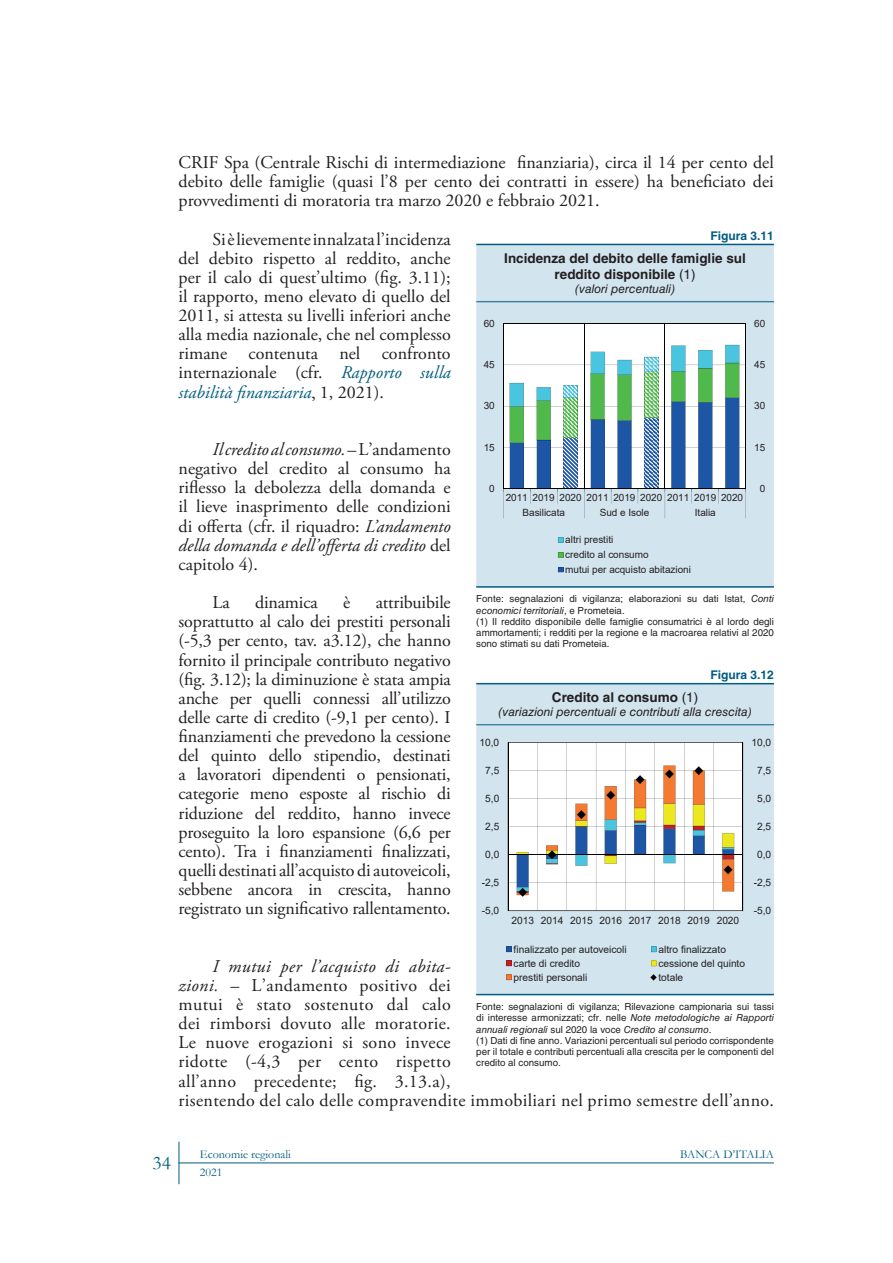
<style>
.page{position:relative;width:893px;height:1263px;background:#fff}
.page>*{position:absolute;margin:0;border:0;box-sizing:border-box;transform-origin:0 0}
.t1{font:19.5px "Garamond";color:#005c81}
.ER-TESTO_Paragrafo{font:18px/19.2px "Adobe Garamond Pro";color:#231f20;text-align:justify}
.ER-TESTO_Paragrafo_S{font:18px/19.2px "Adobe Garamond Pro";letter-spacing:.02em;color:#231f20;text-align:justify}
.ER-FIGURA_Titolo{font:700 13.5px "Helvetica LT Std";color:#231f20}
.ER-FIGURA_Sottotitol{font:italic 12px "Helvetica LT Std";color:#231f20}
.t2{font:12px "Garamond";color:#005c81}
.ER-FIGURA_Numero{font:700 12px "Helvetica LT Std";color:#005c81}
.t3{font:10.2px "Arial";color:#231f20}
.t4{font:9.9px/15px "Arial";color:#231f20}
.ER-FIGURA_Nota{font:9.75px/11.2px "Helvetica LT Std";color:#231f20;text-align:justify}
.s1{font-style:italic;color:#005c81}
.s2{font-family:"Garamond"}
.s3{font-style:italic}
.s4{font-weight:400}
</style>
<div class="page">
<hr style="left:179px;top:1162px;width:595px;height:1px;background:#005c81">
<hr style="left:179px;top:1142px;width:1px;height:42px;background:#005c81">
<div style="left:476px;top:684px;width:298px;height:310px;background:#d2e4ee"></div>
<hr style="left:476px;top:683px;width:298px;height:1px;background:#005c81">
<hr style="left:476px;top:724px;width:298px;height:1px;background:#005c81">
<hr style="left:476px;top:994px;width:298px;height:1px;background:#005c81">
<hr style="left:508px;top:911px;width:235px;height:1px;background:#000001">
<hr style="left:743px;top:743px;width:1px;height:168px;background:#000001">
<svg style="left:508px;top:742px;width:235px;height:169px"></svg>
<svg style="left:506px;top:947px;width:5px;height:5px"></svg>
<svg style="left:651px;top:947px;width:5px;height:5px"></svg>
<svg style="left:506px;top:961px;width:5px;height:5px"></svg>
<svg style="left:651px;top:961px;width:5px;height:5px"></svg>
<svg style="left:506px;top:975px;width:5px;height:5px"></svg>
<svg style="left:650px;top:974px;width:7px;height:6px"></svg>
<div style="left:476px;top:245px;width:298px;height:341px;background:#d2e4ee"></div>
<hr style="left:476px;top:244px;width:298px;height:1px;background:#005c81">
<hr style="left:476px;top:301px;width:298px;height:1px;background:#005c81">
<hr style="left:476px;top:586px;width:298px;height:2px;background:#005c81">
<svg style="left:503px;top:323px;width:244px;height:195px"></svg>
<hr style="left:584px;top:324px;width:1px;height:165px;background:#000001">
<hr style="left:665px;top:324px;width:1px;height:165px;background:#000001">
<svg style="left:558px;top:537px;width:5px;height:6px"></svg>
<svg style="left:558px;top:552px;width:5px;height:5px"></svg>
<svg style="left:558px;top:567px;width:5px;height:5px"></svg>
<p class="ER-TESTO_Paragrafo" style="left:179px;top:153px;width:597px">CRIF Spa (Centrale Rischi di intermediazione finanziaria), circa il 14 per cento del debito delle famiglie (quasi l’8 per cento dei contratti in essere) ha beneficiato dei provvedimenti di moratoria tra marzo 2020 e febbraio 2021.</p>
<p class="ER-TESTO_Paragrafo" style="left:179px;top:230px;width:274px;text-indent:34px">Si è lievemente innalzata l’incidenza del debito rispetto al reddito, anche per il calo di quest’ultimo (fig. 3.11); il rapporto, meno elevato di quello del 2011, si attesta su livelli inferiori anche alla media nazionale, che nel complesso rimane contenuta nel confronto internazionale (cfr. <span class="s1">Rapporto sulla stabilità finanziaria</span><span class="s2">,</span> 1, 2021).</p>
<p class="ER-TESTO_Paragrafo_S" style="left:179px;top:440px;width:274px;text-indent:34px"><span class="s3">Il credito al consumo.</span> – L’andamento negativo del credito al consumo ha riflesso la debolezza della domanda e il lieve inasprimento delle condizioni di offerta (cfr. il riquadro: <span class="s3">L’andamento della domanda e dell’offerta di credito</span> del capitolo 4).</p>
<p class="ER-TESTO_Paragrafo" style="left:213px;top:593px;width:19px">La</p>
<p class="ER-TESTO_Paragrafo" style="left:255px;top:593px;width:64px">dinamica</p>
<p class="ER-TESTO_Paragrafo" style="left:343px;top:593px;width:9px">è</p>
<h3 class="ER-FIGURA_Numero" style="left:710px;top:229px;width:65px">Figura 3.11</h3>
<h3 class="ER-FIGURA_Titolo" style="left:504px;top:250px;width:243px">Incidenza del debito delle famiglie sul</h3>
<h3 class="ER-FIGURA_Titolo" style="left:555px;top:266px;width:143px">reddito disponibile <span class="s4">(1)</span></h3>
<p class="ER-FIGURA_Sottotitol" style="left:575px;top:282px;width:102px">(valori percentuali)</p>
<p class="t4" style="left:484px;top:316px;width:13px">60</p>
<p class="t4" style="left:754px;top:316px;width:13px">60</p>
<p class="t4" style="left:484px;top:357px;width:13px">45</p>
<p class="t4" style="left:754px;top:357px;width:13px">45</p>
<p class="t4" style="left:484px;top:398px;width:13px">30</p>
<p class="t4" style="left:754px;top:398px;width:13px">30</p>
<p class="t4" style="left:484px;top:440px;width:13px">15</p>
<p class="t4" style="left:754px;top:440px;width:13px">15</p>
<p class="t4" style="left:489px;top:481px;width:7px">0</p>
<p class="t4" style="left:760px;top:481px;width:7px">0</p>
<p class="t4" style="left:522px;top:490px;width:222px;text-indent:-17px">2011 2019 2020 2011 2019 2020 2011 2019 2020<br>Basilicata</p>
<p class="t4" style="left:600px;top:505px;width:51px">Sud e Isole</p>
<p class="t4" style="left:695px;top:505px;width:23px">Italia</p>
<p class="t4" style="left:565px;top:532px;width:127px">altri prestiti<br>credito al consumo<br>mutui per acquisto abitazioni</p>
<p class="ER-FIGURA_Nota" style="left:476px;top:593px;width:299px">Fonte: segnalazioni di vigilanza; elaborazioni su dati Istat, <span class="s3">Conti economici territoriali</span>, e Prometeia.</p>
<p class="ER-FIGURA_Nota" style="left:476px;top:616px;width:299px">(1) Il reddito disponibile delle famiglie consumatrici è al lordo degli ammortamenti; i redditi per la regione e la macroarea relativi al 2020 sono stimati su dati Prometeia.</p>
<p class="ER-TESTO_Paragrafo" style="left:179px;top:593px;width:274px;text-indent:197px">attribuibile soprattutto al calo dei prestiti personali (-5,3 per cento, tav. a3.12), che hanno fornito il principale contributo negativo (fig. 3.12); la diminuzione è stata ampia anche per quelli connessi all’utilizzo delle carte di credito (-9,1 per cento). I finanziamenti che prevedono la cessione del quinto dello stipendio, destinati a lavoratori dipendenti o pensionati, categorie meno esposte al rischio di riduzione del reddito, hanno invece proseguito la loro espansione (6,6 per cento). Tra i finanziamenti finalizzati, quelli destinati all’acquisto di autoveicoli, sebbene ancora in crescita, hanno registrato un significativo rallentamento.</p>
<p class="ER-TESTO_Paragrafo_S" style="left:179px;top:957px;width:597px;text-align:left;text-indent:34px"><span class="s3">I mutui per l’acquisto di abita-<br>zioni.</span> – L’andamento positivo dei<br>mutui è stato sostenuto dal calo<br>dei rimborsi dovuto alle moratorie.<br>Le nuove erogazioni si sono invece<br>ridotte (-4,3 per cento rispetto<br>all’anno precedente; fig. 3.13.a),<br>risentendo del calo delle compravendite immobiliari nel primo semestre dell’anno.</p>
<h3 class="ER-FIGURA_Numero" style="left:710px;top:668px;width:65px">Figura 3.12</h3>
<h3 class="ER-FIGURA_Titolo" style="left:552px;top:689px;width:148px">Credito al consumo <span class="s4">(1)</span></h3>
<p class="ER-FIGURA_Sottotitol" style="left:498px;top:705px;width:255px">(variazioni percentuali e contributi alla crescita)</p>
<p class="t3" style="left:751px;top:735px;width:21px">10,0</p>
<p class="t3" style="left:480px;top:735px;width:21px">10,0</p>
<p class="t3" style="left:485px;top:763px;width:16px">7,5</p>
<p class="t3" style="left:757px;top:763px;width:16px">7,5</p>
<p class="t3" style="left:485px;top:791px;width:16px">5,0</p>
<p class="t3" style="left:757px;top:791px;width:16px">5,0</p>
<p class="t3" style="left:485px;top:819px;width:16px">2,5</p>
<p class="t3" style="left:757px;top:819px;width:16px">2,5</p>
<p class="t3" style="left:485px;top:847px;width:16px">0,0</p>
<p class="t3" style="left:757px;top:847px;width:16px">0,0</p>
<p class="t3" style="left:482px;top:875px;width:19px">-2,5</p>
<p class="t3" style="left:754px;top:875px;width:19px">-2,5</p>
<p class="t3" style="left:482px;top:903px;width:19px">-5,0</p>
<p class="t3" style="left:754px;top:903px;width:19px">-5,0</p>
<p class="t3" style="left:511px;top:913px;width:229px">2013 2014 2015 2016 2017 2018 2019 2020</p>
<p class="t3" style="left:514px;top:942px;width:115px">finalizzato per autoveicoli</p>
<p class="t3" style="left:658px;top:942px;width:69px">altro finalizzato</p>
<p class="t3" style="left:514px;top:956px;width:68px">carte di credito</p>
<p class="t3" style="left:658px;top:956px;width:88px">cessione del quinto</p>
<p class="t3" style="left:514px;top:970px;width:75px">prestiti personali</p>
<p class="t3" style="left:658px;top:970px;width:26px">totale</p>
<p class="ER-FIGURA_Nota" style="left:476px;top:1001px;width:299px">Fonte: segnalazioni di vigilanza; Rilevazione campionaria sui tassi di interesse armonizzati; cfr. nelle <span class="s3">Note metodologiche ai Rapporti annuali regionali</span> sul 2020 la voce <span class="s3">Credito al consumo</span>.</p>
<p class="ER-FIGURA_Nota" style="left:476px;top:1035px;width:299px">(1) Dati di fine anno. Variazioni percentuali sul periodo corrispondente per il totale e contributi percentuali alla crescita per le componenti del credito al consumo.</p>
<p class="t1" style="left:153px;top:1150px;width:20px">34</p>
<p class="t2" style="left:200px;top:1146px;width:92px">Economie regionali</p>
<p class="t2" style="left:680px;top:1146px;width:95px">BANCA D’ITALIA</p>
<p class="t2" style="left:200px;top:1164px;width:24px">2021</p>
</div>
